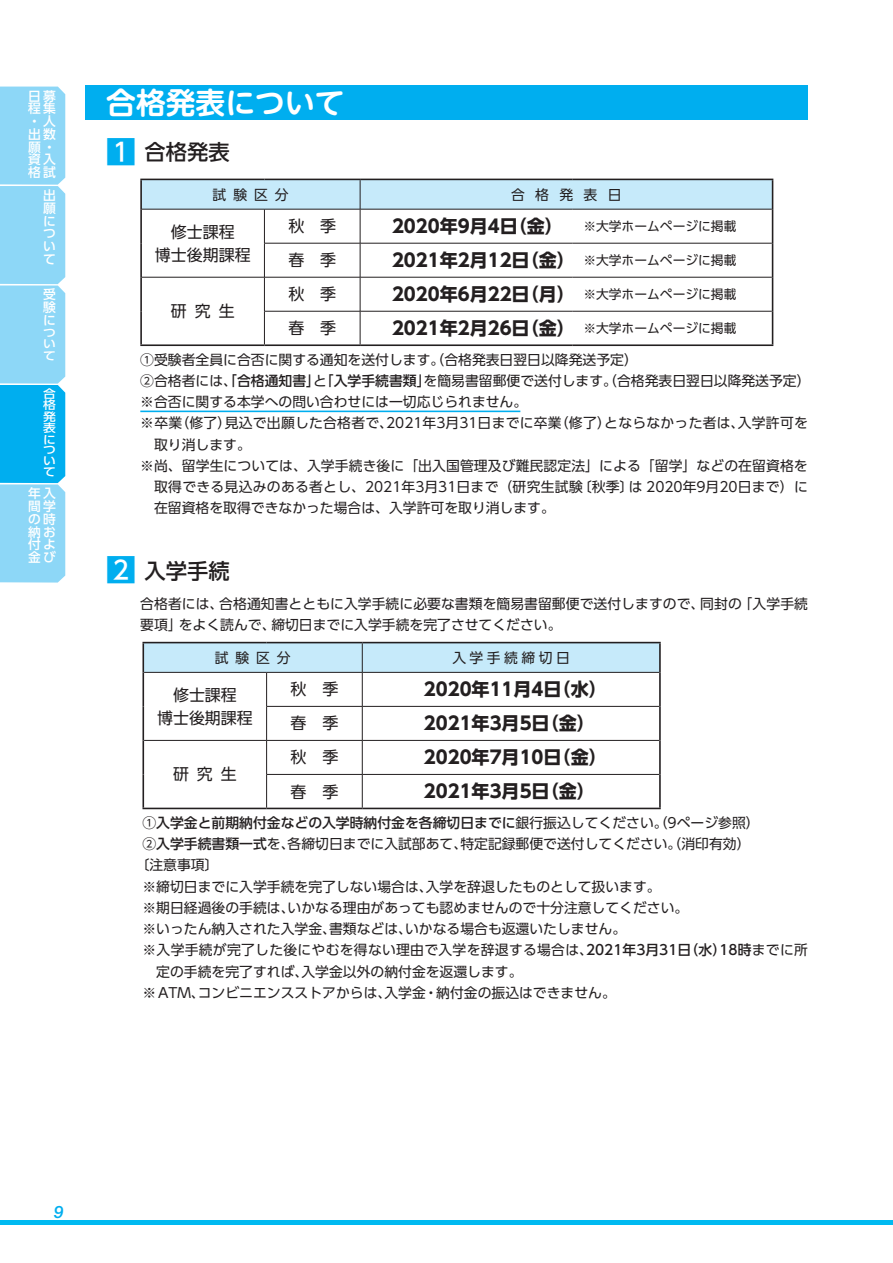
<style>
.page{position:relative;width:893px;height:1263px;background:#fff}
.page>*{position:absolute;margin:0;border:0;box-sizing:border-box;transform-origin:0 0}
.t1{font:700 29.7px "UD Shin M Go Pro De";color:#fff}
.t2{font:500 21.3px "UD Shin Go Pro";color:#231f20}
.t3{font:700 18px "UD Shin Go Pro";color:#231f20}
.t4{font:italic 500 16.95px "Helvetica Neue LT Std";color:#00aeef}
.t5{font:15.9px/23.4px "UD Shin Go Pro";color:#231f20;text-align:center}
.t6{font:13.8px/21.3px "UD Shin Go Pro";color:#231f20}
.t7{font:13.8px "UD Shin Go Pro";letter-spacing:.02em;color:#231f20}
.t8{font:500 13.8px "UD Shin Go Pro";color:#231f20}
.t9{font:13.8px "UD Shin Go Pro";letter-spacing:.25em;color:#231f20}
.t10{font:500 12.75px/12.8px "UD Shin Go Pro";color:#fff;text-align:justify}
.t11{font:500 11.55px/11.1px "UD Shin Go Pro";color:#fff;text-align:justify;scale:1.11 1}
.s1{font-weight:400;font-size:12.75px}
.s2{font-weight:500}
.s3{font-weight:400}
</style>
<div class="page">
<div style="left:85px;top:85px;width:723px;height:34px;background:#00aeef"></div>
<hr style="left:140px;top:411px;width:380px;height:1px;background:#00aeef">
<hr style="left:142px;top:209px;width:122px;height:1px;background:#231f20">
<hr style="left:264px;top:209px;width:96px;height:1px;background:#231f20">
<hr style="left:264px;top:209px;width:1px;height:34px;background:#231f20">
<hr style="left:360px;top:209px;width:213px;height:1px;background:#231f20">
<hr style="left:360px;top:209px;width:1px;height:34px;background:#231f20">
<hr style="left:573px;top:209px;width:199px;height:1px;background:#231f20">
<hr style="left:264px;top:243px;width:96px;height:1px;background:#231f20">
<hr style="left:264px;top:243px;width:1px;height:34px;background:#231f20">
<hr style="left:360px;top:243px;width:213px;height:1px;background:#231f20">
<hr style="left:360px;top:243px;width:1px;height:34px;background:#231f20">
<hr style="left:573px;top:243px;width:199px;height:1px;background:#231f20">
<hr style="left:264px;top:277px;width:1px;height:34px;background:#231f20">
<hr style="left:360px;top:277px;width:1px;height:34px;background:#231f20">
<hr style="left:264px;top:311px;width:1px;height:33px;background:#231f20">
<hr style="left:360px;top:311px;width:1px;height:33px;background:#231f20">
<hr style="left:140px;top:179px;width:124px;height:1px;background:#231f20">
<hr style="left:140px;top:180px;width:2px;height:29px;background:#231f20">
<svg style="left:141px;top:179px;width:632px;height:30px;background:#bcdeed"></svg>
<hr style="left:140px;top:209px;width:2px;height:34px;background:#231f20">
<hr style="left:140px;top:243px;width:2px;height:34px;background:#231f20">
<hr style="left:772px;top:209px;width:1px;height:34px;background:#231f20">
<hr style="left:772px;top:243px;width:1px;height:34px;background:#231f20">
<hr style="left:772px;top:277px;width:1px;height:34px;background:#231f20">
<hr style="left:772px;top:311px;width:1px;height:33px;background:#231f20">
<hr style="left:360px;top:344px;width:213px;height:2px;background:#231f20">
<hr style="left:573px;top:344px;width:200px;height:2px;background:#231f20">
<hr style="left:140px;top:277px;width:2px;height:34px;background:#231f20">
<hr style="left:140px;top:311px;width:2px;height:33px;background:#231f20">
<hr style="left:140px;top:344px;width:124px;height:2px;background:#231f20">
<hr style="left:264px;top:344px;width:96px;height:2px;background:#231f20">
<hr style="left:142px;top:277px;width:122px;height:1px;background:#231f20">
<hr style="left:264px;top:277px;width:96px;height:1px;background:#231f20">
<hr style="left:360px;top:277px;width:213px;height:1px;background:#231f20">
<hr style="left:573px;top:277px;width:199px;height:1px;background:#231f20">
<hr style="left:264px;top:311px;width:96px;height:1px;background:#231f20">
<hr style="left:360px;top:311px;width:213px;height:1px;background:#231f20">
<hr style="left:573px;top:311px;width:199px;height:1px;background:#231f20">
<svg style="left:144px;top:643px;width:515px;height:29px;background:#c2e5f5"></svg>
<hr style="left:144px;top:672px;width:123px;height:1px;background:#231f20">
<hr style="left:267px;top:672px;width:95px;height:1px;background:#231f20">
<hr style="left:266px;top:672px;width:1px;height:34px;background:#231f20">
<hr style="left:362px;top:672px;width:297px;height:1px;background:#231f20">
<hr style="left:362px;top:672px;width:1px;height:34px;background:#231f20">
<hr style="left:266px;top:706px;width:96px;height:1px;background:#231f20">
<hr style="left:266px;top:707px;width:1px;height:33px;background:#231f20">
<hr style="left:362px;top:706px;width:297px;height:1px;background:#231f20">
<hr style="left:362px;top:707px;width:1px;height:33px;background:#231f20">
<hr style="left:266px;top:741px;width:1px;height:33px;background:#231f20">
<hr style="left:362px;top:741px;width:1px;height:33px;background:#231f20">
<hr style="left:266px;top:775px;width:1px;height:33px;background:#231f20">
<hr style="left:362px;top:775px;width:1px;height:33px;background:#231f20">
<hr style="left:142px;top:642px;width:125px;height:1px;background:#231f20">
<hr style="left:142px;top:643px;width:2px;height:29px;background:#231f20">
<hr style="left:267px;top:642px;width:95px;height:1px;background:#231f20">
<hr style="left:362px;top:642px;width:299px;height:1px;background:#231f20">
<hr style="left:659px;top:643px;width:2px;height:29px;background:#231f20">
<hr style="left:142px;top:672px;width:2px;height:34px;background:#231f20">
<hr style="left:142px;top:706px;width:2px;height:34px;background:#231f20">
<hr style="left:659px;top:672px;width:2px;height:34px;background:#231f20">
<hr style="left:659px;top:706px;width:2px;height:34px;background:#231f20">
<hr style="left:659px;top:740px;width:2px;height:34px;background:#231f20">
<hr style="left:659px;top:774px;width:2px;height:34px;background:#231f20">
<hr style="left:362px;top:808px;width:299px;height:1px;background:#231f20">
<hr style="left:142px;top:740px;width:2px;height:34px;background:#231f20">
<hr style="left:142px;top:774px;width:2px;height:34px;background:#231f20">
<hr style="left:142px;top:808px;width:125px;height:1px;background:#231f20">
<hr style="left:267px;top:808px;width:95px;height:1px;background:#231f20">
<hr style="left:144px;top:740px;width:123px;height:1px;background:#231f20">
<hr style="left:267px;top:740px;width:95px;height:1px;background:#231f20">
<hr style="left:362px;top:740px;width:297px;height:1px;background:#231f20">
<hr style="left:266px;top:774px;width:96px;height:1px;background:#231f20">
<hr style="left:362px;top:774px;width:297px;height:1px;background:#231f20">
<div style="left:0;top:1220px;width:893px;height:5px;background:#00baf1"></div>
<svg style="left:0;top:87px;width:65px;height:495px;background:#73cff5"></svg>
<p class="t10" style="left:28px;top:89px;width:29px;text-align:left">日募程集・<br>出数願・資入格試</p>
<p class="t10" style="left:43px;top:114px;width:14px">人</p>
<p class="t10" style="left:43px;top:188px;width:14px">出願について</p>
<p class="t10" style="left:43px;top:288px;width:14px">受験に</p>
<p class="t11" style="left:43px;top:326px;width:12px;line-height:11.6px">ついて</p>
<p class="t11" style="left:43px;top:388px;width:13px">合格発表について</p>
<p class="t10" style="left:28px;top:487px;width:29px">年入間学の時納お付よ金び</p>
<p class="t1" style="left:106px;top:79px;width:240px">合格発表について</p>
<p class="t2" style="left:145px;top:135px;width:87px">合格発表</p>
<p class="t6" style="left:213px;top:183px;width:78px">試験区分</p>
<p class="t6" style="left:511px;top:183px;width:112px">合格発表日</p>
<p class="t5" style="left:155px;top:219px;width:97px">修士課程<br>博士後期課程</p>
<p class="t5" style="left:288px;top:214px;width:49px">秋　季</p>
<p class="t3" style="left:392px;top:211px;width:346px">2020年9月4日（金） <span class="s1">※大学ホームページに掲載</span></p>
<p class="t5" style="left:288px;top:248px;width:49px">春　季</p>
<p class="t3" style="left:392px;top:246px;width:346px">2021年2月12日（金） <span class="s1">※大学ホームページに掲載</span></p>
<p class="t5" style="left:288px;top:282px;width:49px">秋　季</p>
<p class="t3" style="left:392px;top:280px;width:346px">2020年6月22日（月） <span class="s1">※大学ホームページに掲載</span></p>
<p class="t5" style="left:288px;top:316px;width:49px">春　季</p>
<p class="t3" style="left:392px;top:314px;width:346px">2021年2月26日（金） <span class="s1">※大学ホームページに掲載</span></p>
<p class="t6" style="left:140px;top:348px;width:499px">①受験者全員に合否に関する通知を送付します。（合格発表日翌日以降発送予定）</p>
<p class="t6" style="left:140px;top:370px;width:672px">②合格者には、<span class="s2">「合格通知書」</span>と<span class="s2">「入学手続書類」</span>を簡易書留郵便で送付します。（合格発表日翌日以降発送予定）</p>
<p class="t6" style="left:140px;top:391px;width:388px">※合否に関する本学への問い合わせには一切応じられません。</p>
<p class="t7" style="left:140px;top:412px;width:669px">※卒業（修了）見込で出願した合格者で、2021年3月31日までに卒業（修了）とならなかった者は、入学許可を</p>
<p class="t6" style="left:154px;top:433px;width:98px">取り消します。</p>
<p class="t6" style="left:140px;top:455px;width:669px">※尚、留学生については、入学手続き後に「出入国管理及び難民認定法」による「留学」などの在留資格を</p>
<p class="t7" style="left:154px;top:476px;width:655px">取得できる見込みのある者とし、2021年3月31日まで（研究生試験〔秋季〕は 2020年9月20日まで）に</p>
<p class="t6" style="left:154px;top:497px;width:402px">在留資格を取得できなかった場合は、入学許可を取り消します。</p>
<p class="t5" style="left:171px;top:299px;width:65px">研究生</p>
<p class="t2" style="left:145px;top:554px;width:87px">入学手続</p>
<p class="t6" style="left:140px;top:593px;width:669px">合格者には、合格通知書とともに入学手続に必要な書類を簡易書留郵便で送付しますので、同封の「入学手続要項」をよく読んで、締切日までに入学手続を完了させてください。</p>
<p class="t6" style="left:215px;top:646px;width:78px">試験区分</p>
<p class="t9" style="left:452px;top:646px;width:119px">入学手続締切日</p>
<p class="t5" style="left:157px;top:682px;width:97px">修士課程<br>博士後期課程</p>
<p class="t5" style="left:291px;top:677px;width:49px">秋　季</p>
<p class="t3" style="left:424px;top:675px;width:184px">2020年11月4日（水）</p>
<p class="t5" style="left:291px;top:711px;width:49px">春　季</p>
<p class="t3" style="left:424px;top:709px;width:172px">2021年3月5日（金）</p>
<p class="t5" style="left:291px;top:745px;width:49px">秋　季</p>
<p class="t3" style="left:424px;top:743px;width:184px">2020年7月10日（金）</p>
<p class="t5" style="left:291px;top:779px;width:49px">春　季</p>
<p class="t3" style="left:424px;top:777px;width:172px">2021年3月5日（金）</p>
<p class="t8" style="left:142px;top:811px;width:619px"><span class="s3">①</span>入学金と前期納付金などの入学時納付金を各締切日までに<span class="s3">銀行振込してください。（9ページ参照）</span></p>
<p class="t6" style="left:142px;top:833px;width:610px">②<span class="s2">入学手続書類一式</span>を、各締切日までに入試部あて、特定記録郵便で送付してください。（消印有効）</p>
<p class="t6" style="left:136px;top:854px;width:84px">〔注意事項〕</p>
<p class="t6" style="left:142px;top:875px;width:520px">※締切日までに入学手続を完了しない場合は、入学を辞退したものとして扱います。</p>
<p class="t6" style="left:142px;top:896px;width:547px">※期日経過後の手続は、いかなる理由があっても認めませんので十分注意してください。</p>
<p class="t6" style="left:142px;top:918px;width:485px">※いったん納入された入学金、書類などは、いかなる場合も返還いたしません。</p>
<p class="t7" style="left:142px;top:939px;width:667px">※入学手続が完了した後にやむを得ない理由で入学を辞退する場合は、<span class="s2">2021年3月31日（水）18時</span>までに所</p>
<p class="t6" style="left:156px;top:960px;width:368px">定の手続を完了すれば、入学金以外の納付金を返還します。</p>
<p class="t6" style="left:142px;top:981px;width:475px">※ATM、コンビニエンスストアからは、入学金・納付金の振込はできません。</p>
<p class="t5" style="left:173px;top:762px;width:65px">研究生</p>
<p class="t4" style="left:54px;top:1202px;width:11px">9</p>
</div>
